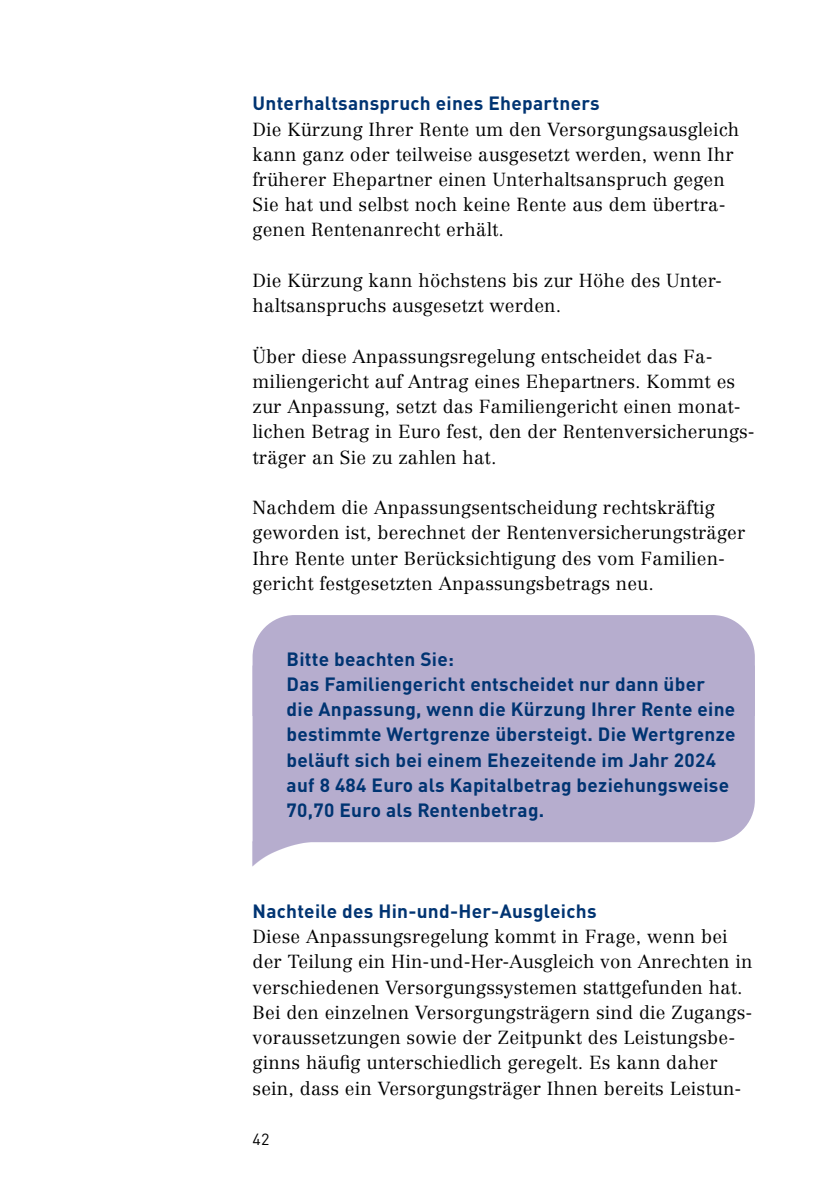
<style>
.page{position:relative;width:840px;height:1191px;background:#fff}
.page>*{position:absolute;margin:0;border:0;box-sizing:border-box;transform-origin:0 0}
.t1{font:700 19px/25.2px "DIN Pro";letter-spacing:.015em;color:#003472}
.t2{font:300 18.6px/25.2px "Centennial LT Pro";letter-spacing:.01em;color:#000}
.t3{font:16px "DIN Pro";color:#000}
</style>
<div class="page">
<div style="left:252px;top:615px;width:502px;height:50px;background:#b6adce"></div>
<div style="left:252px;top:665px;width:502px;height:177px;background:#b6adce"></div>
<svg style="left:252px;top:841px;width:66px;height:2px"></svg>
<h3 class="t1" style="left:252px;top:89px;width:348px">Unterhaltsanspruch eines Ehepartners</h3>
<p class="t2" style="left:252px;top:116px;width:488px">Die Kürzung Ihrer Rente um den Versorgungsausgleich kann ganz oder teilweise ausgesetzt werden, wenn Ihr früherer Ehepartner einen Unterhaltsanspruch gegen Sie hat und selbst noch keine Rente aus dem übertra&shy;genen Rentenanrecht erhält.</p>
<p class="t2" style="left:252px;top:268px;width:470px">Die Kürzung kann höchstens bis zur Höhe des Unter&shy;haltsanspruchs ausgesetzt werden.</p>
<p class="t2" style="left:252px;top:343px;width:503px">Über diese Anpassungsregelung entscheidet das Fa&shy;miliengericht auf Antrag eines Ehepartners. Kommt es zur Anpassung, setzt das Familiengericht einen monat&shy;lichen Betrag in Euro fest, den der Rentenversicherungs&shy;träger an Sie zu zahlen hat.</p>
<p class="t2" style="left:252px;top:495px;width:494px">Nachdem die Anpassungsentscheidung rechtskräftig geworden ist, berechnet der Rentenversicherungsträger Ihre Rente unter Berücksichtigung des vom Familien&shy;gericht festgesetzten Anpassungsbetrags neu.</p>
<p class="t1" style="left:286px;top:644px;width:169px">Bitte beachten Sie:</p>
<p class="t1" style="left:286px;top:669px;width:450px">Das Familiengericht entscheidet nur dann über die Anpassung, wenn die Kürzung Ihrer Rente eine bestimmte Wertgrenze übersteigt. Die Wertgrenze beläuft sich bei einem Ehezeitende im Jahr 2024 auf 8 484 Euro als Kapitalbetrag beziehungsweise 70,70 Euro als Rentenbetrag.</p>
<h3 class="t1" style="left:252px;top:896px;width:345px">Nachteile des Hin-und-Her-Ausgleichs</h3>
<p class="t2" style="left:252px;top:924px;width:501px">Diese Anpassungsregelung kommt in Frage, wenn bei der Teilung ein Hin-und-Her-Ausgleich von Anrechten in verschiedenen Versorgungssystemen stattgefunden hat.<br>Bei den einzelnen Versorgungsträgern sind die Zugangs&shy;voraussetzungen sowie der Zeitpunkt des Leistungsbe&shy;ginns häufig unterschiedlich geregelt. Es kann daher sein, dass ein Versorgungsträger Ihnen bereits Leistun-</p>
<p class="t3" style="left:252px;top:1126px;width:18px">42</p>
</div>
